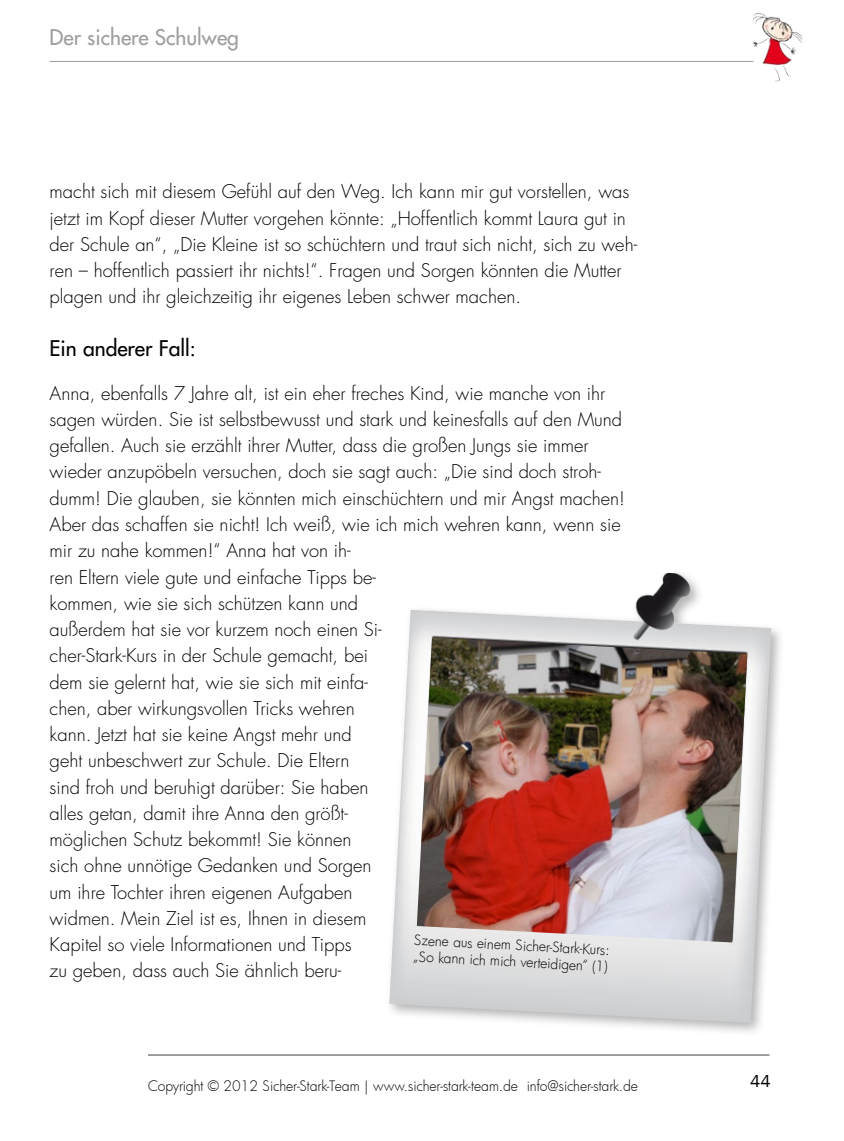
<style>
.page{position:relative;width:844px;height:1141px;background:#fff}
.page>*{position:absolute;margin:0;border:0;box-sizing:border-box;transform-origin:0 0}
.t1{font:21px "Futura";color:#9c9e9f}
.t2{font:21px "Futura";color:#000}
.t3{font:300 18.38px/26.2px "Futura LT";color:#000}
.t4{font:17.5px "Franklin Gothic";color:#000}
.t5{font:300 14px/16.6px "Futura";letter-spacing:-.005em;color:#000}
</style>
<div class="page">
<hr style="left:50px;top:61px;width:703px;height:1px;background:#9c9e9f">
<hr style="left:148px;top:1054px;width:621px;height:2px;background:#929395">
<img style="left:752px;top:13px;width:51px;height:69px">
<div style="left:385px;top:568px;width:400px;height:469px;background:#000;opacity:.3"></div>
<img style="left:389px;top:568px;width:384px;height:455px">
<img style="left:416px;top:637px;width:331px;height:305px">
<p class="t1" style="left:50px;top:23px;width:191px">Der sichere Schulweg</p>
<p class="t3" style="left:50px;top:179px;width:589px">macht sich mit diesem Gefühl auf den Weg. Ich kann mir gut vorstellen, was jetzt im Kopf dieser Mutter vorgehen könnte: „Hoffentlich kommt Laura gut in der Schule an“, „Die Kleine ist so schüchtern und traut sich nicht, sich zu weh&shy;ren – hoffentlich passiert ihr nichts!“. Fragen und Sorgen könnten die Mutter plagen und ihr gleichzeitig ihr eigenes Leben schwer machen.</p>
<p class="t2" style="left:50px;top:335px;width:147px">Ein anderer Fall:</p>
<p class="t3" style="left:50px;top:380px;width:577px">Anna, ebenfalls 7 Jahre alt, ist ein eher freches Kind, wie manche von ihr sagen würden. Sie ist selbstbewusst und stark und keinesfalls auf den Mund gefallen. Auch sie erzählt ihrer Mutter, dass die großen Jungs sie immer wieder anzupöbeln versuchen, doch sie sagt auch: „Die sind doch stroh&shy;dumm! Die glauben, sie könnten mich einschüchtern und mir Angst machen!<br>Aber das schaffen sie nicht! Ich weiß, wie ich mich wehren kann, wenn sie mir zu nahe kommen!“ Anna hat von ih-<br>ren Eltern viele gute und einfache Tipps be-<br>kommen, wie sie sich schützen kann und<br>außerdem hat sie vor kurzem noch einen Si-<br>cher-Stark-Kurs in der Schule gemacht, bei<br>dem sie gelernt hat, wie sie sich mit einfa-<br>chen, aber wirkungsvollen Tricks wehren<br>kann. Jetzt hat sie keine Angst mehr und<br>geht unbeschwert zur Schule. Die Eltern<br>sind froh und beruhigt darüber: Sie haben<br>alles getan, damit ihre Anna den größt-<br>möglichen Schutz bekommt! Sie können<br>sich ohne unnötige Gedanken und Sorgen<br>um ihre Tochter ihren eigenen Aufgaben<br>widmen. Mein Ziel ist es, Ihnen in diesem<br>Kapitel so viele Informationen und Tipps<br>zu geben, dass auch Sie ähnlich beru-</p>
<p class="t5" style="left:414px;top:931px;width:197px;rotate:3deg">Szene aus einem Sicher-Stark-Kurs: „So kann ich mich verteidigen“ (1)</p>
<p class="t5" style="left:148px;top:1077px;width:491px">Copyright © 2012 Sicher-Stark-Team | www.sicher-stark-team.de info@sicher-stark.de</p>
<p class="t4" style="left:749px;top:1070px;width:22px">44</p>
</div>
